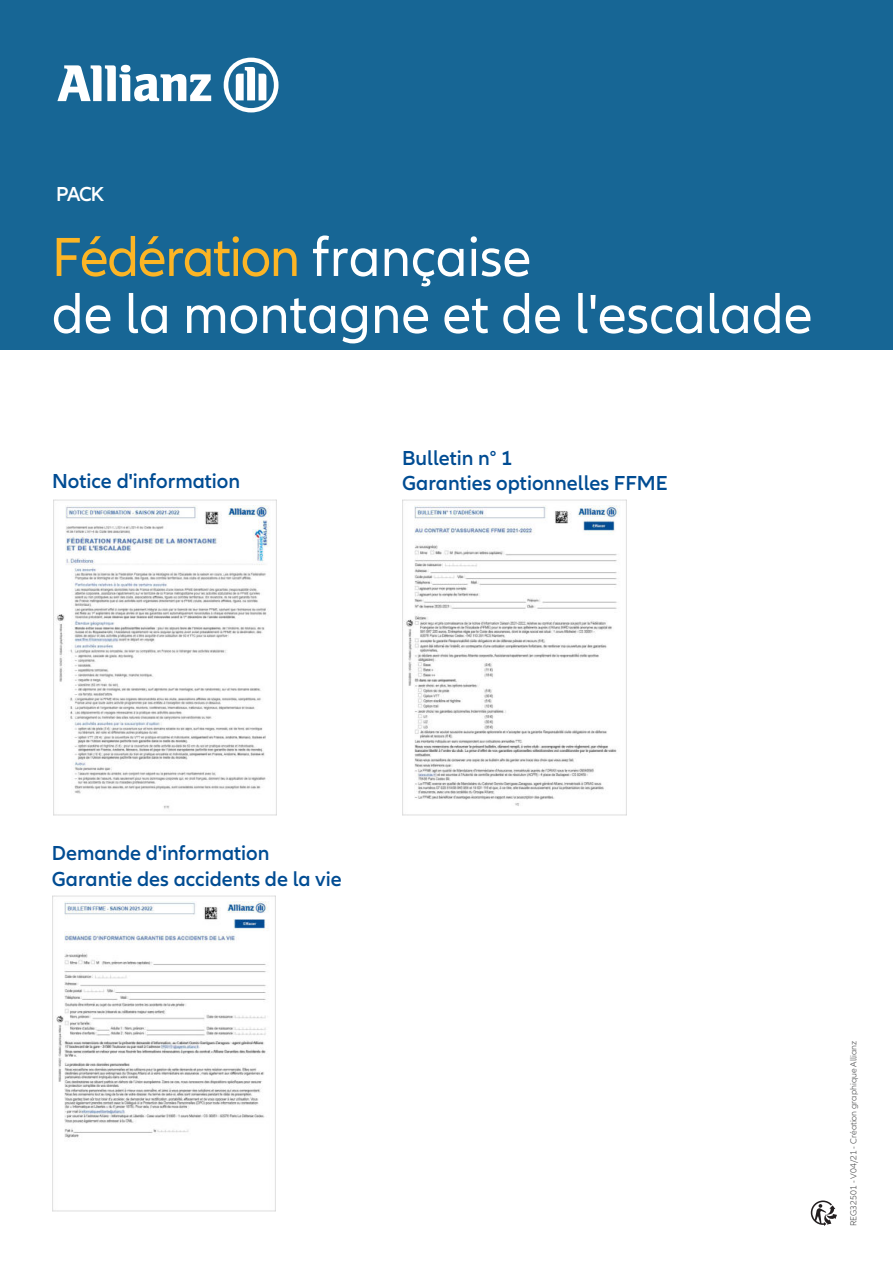
<style>
.page{position:relative;width:893px;height:1263px;background:#fff}
.page>*{position:absolute;margin:0;border:0;box-sizing:border-box;transform-origin:0 0}
.t1{font:57px/57px "Allianz Neo";color:#fff}
.t2{font:600 21px/25.2px "Allianz Neo";color:#004c93}
.t3{font:600 21px "Allianz Neo";color:#fff}
.t4{font:300 9px "Allianz Neo";color:#434445}
.s1{color:#fcb525}
</style>
<div class="page">
<div style="left:0;top:0;width:893px;height:350px;background:#176695"></div>
<svg style="left:811px;top:1200px;width:26px;height:26px"></svg>
<svg style="left:57px;top:65px;width:154px;height:36px"></svg>
<svg style="left:224px;top:58px;width:55px;height:54px"></svg>
<img style="left:53px;top:499px;width:223px;height:316px">
<img style="left:403px;top:499px;width:223px;height:316px">
<img style="left:52px;top:895px;width:224px;height:316px">
<p class="t3" style="left:56px;top:182px;width:50px">PACK</p>
<h1 class="t1" style="left:52px;top:230px;width:762px"><span class="s1">Fédération</span> française<br>de la montagne et de l'escalade</h1>
<p class="t2" style="left:52px;top:468px;width:190px">Notice d'information</p>
<p class="t2" style="left:402px;top:446px;width:267px">Bulletin n° 1<br>Garanties optionnelles FFME</p>
<p class="t2" style="left:52px;top:841px;width:292px">Demande d'information<br>Garantie des accidents de la vie</p>
<p class="t4" style="left:848px;top:1226px;width:187px;rotate:-90deg">REG32501 - V04/21 - Création graphique Allianz</p>
</div>
